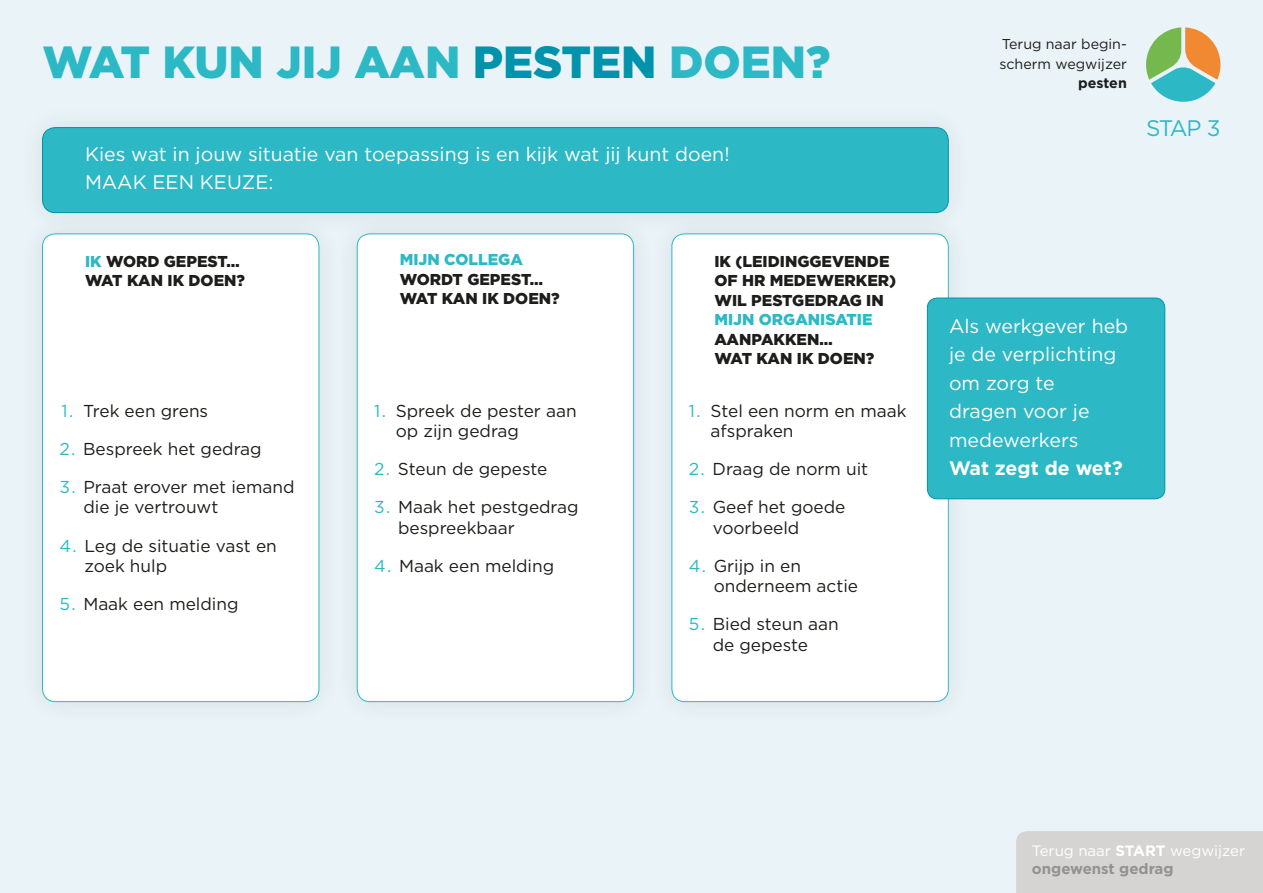
<style>
.page{position:relative;width:1263px;height:893px;background:#eaf4f8}
.page>*{position:absolute;margin:0;border:0;box-sizing:border-box;transform-origin:0 0}
.t1{font:900 45px "Gotham";color:#2db8c5}
.t2{font:22.5px "Gotham";color:#2db8c5}
.t3{font:19.5px/28.5px "Gotham";color:#fff}
.t4{font:700 19.5px "Gotham";letter-spacing:-.005em;color:#fff}
.t5{font:17.25px/20.2px "Gotham";color:#1d1d1b}
.t6{font:900 15.75px/19.5px "Gotham";color:#1d1d1b}
.t7{font:900 15.75px "Gotham";color:#2db8c5}
.t8{font:15px/18px "Gotham";color:#fff}
.t9{font:14.25px/19.5px "Gotham";color:#1d1d1b}
.t10{font:700 14.25px "Gotham";color:#1d1d1b}
.s1{color:#0093ab}
.s2{color:#2db8c5}
.s3{font-weight:700}
.s4{font-weight:700;color:#929292}
</style>
<div class="page">
<div style="left:43px;top:128px;width:905px;height:85px;background:#2db8c5;border-radius:13px"></div>
<div style="left:42px;top:127px;width:907px;height:86px;border:1px solid #0093ab;border-radius:13px"></div>
<svg style="left:1146px;top:27px;width:74px;height:75px"></svg>
<div style="left:18px;top:210px;width:325px;height:516px;background:#e5eef2"></div>
<div style="left:43px;top:234px;width:276px;height:468px;background:#fff;border-radius:13px"></div>
<div style="left:42px;top:233px;width:277px;height:469px;border:1px solid #2db8c5;border-radius:13px"></div>
<div style="left:333px;top:210px;width:325px;height:516px;background:#1d1d1b;opacity:.1"></div>
<div style="left:357px;top:234px;width:277px;height:468px;background:#fff;border-radius:13px"></div>
<div style="left:357px;top:233px;width:277px;height:469px;border:1px solid #2db8c5;border-radius:13px"></div>
<div style="left:647px;top:210px;width:326px;height:516px;background:#1d1d1b;opacity:.1"></div>
<div style="left:672px;top:234px;width:276px;height:468px;background:#fff;border-radius:13px"></div>
<div style="left:927px;top:298px;width:238px;height:201px;background:#2db8c5;border-radius:10px"></div>
<div style="left:927px;top:298px;width:238px;height:201px;border:1px solid #0093ab;border-radius:10px"></div>
<div style="left:1016px;top:831px;width:247px;height:62px;background:#d6d3d3"></div>
<h1 class="t1" style="left:43px;top:36px;width:789px">WAT KUN JIJ AAN <span class="s1">PESTEN</span> DOEN?</h1>
<p class="t9" style="left:999px;top:34px;width:129px">Terug naar begin&shy;scherm wegwijzer</p>
<p class="t10" style="left:1078px;top:75px;width:50px">pesten</p>
<p class="t3" style="left:85px;top:139px;width:646px">Kies wat in jouw situatie van toepassing is en kijk wat jij kunt doen!<br>MAAK EEN KEUZE:</p>
<h2 class="t2" style="left:1146px;top:116px;width:76px">STAP 3</h2>
<p class="t6" style="left:85px;top:251px;width:161px"><span class="s2">IK</span> WORD GEPEST…<br>WAT KAN IK DOEN?</p>
<p class="t5" style="left:62px;top:400px;width:148px"><span class="s2">1.</span> Trek een grens</p>
<p class="t5" style="left:60px;top:438px;width:204px"><span class="s2">2.</span> Bespreek het gedrag</p>
<p class="t5" style="left:83px;top:476px;width:213px;text-indent:-24px"><span class="s2">3.</span> Praat erover met iemand die je vertrouwt</p>
<p class="t5" style="left:84px;top:535px;width:194px;text-indent:-25px"><span class="s2">4.</span> Leg de situatie vast en zoek hulp</p>
<p class="t5" style="left:60px;top:593px;width:180px"><span class="s2">5.</span> Maak een melding</p>
<p class="t7" style="left:400px;top:251px;width:125px">MIJN COLLEGA</p>
<p class="t6" style="left:400px;top:269px;width:161px">WORDT GEPEST…<br>WAT KAN IK DOEN?</p>
<p class="t5" style="left:396px;top:400px;width:182px;text-indent:-22px"><span class="s2">1.</span> Spreek de pester aan op zijn gedrag</p>
<p class="t5" style="left:374px;top:459px;width:175px"><span class="s2">2.</span> Steun de gepeste</p>
<p class="t5" style="left:398px;top:497px;width:182px;text-indent:-24px"><span class="s2">3.</span> Maak het pestgedrag bespreekbaar</p>
<p class="t5" style="left:374px;top:555px;width:181px"><span class="s2">4.</span> Maak een melding</p>
<p class="t6" style="left:714px;top:251px;width:183px">IK (LEIDINGGEVENDE<br>OF HR MEDEWERKER)<br>WIL PESTGEDRAG IN</p>
<p class="t7" style="left:714px;top:310px;width:160px">MIJN ORGANISATIE</p>
<p class="t6" style="left:714px;top:329px;width:161px">AANPAKKEN…<br>WAT KAN IK DOEN?</p>
<p class="t5" style="left:710px;top:400px;width:198px;text-indent:-22px"><span class="s2">1.</span> Stel een norm en maak afspraken</p>
<p class="t5" style="left:689px;top:459px;width:181px"><span class="s2">2.</span> Draag de norm uit</p>
<p class="t5" style="left:713px;top:497px;width:134px;text-indent:-24px"><span class="s2">3.</span> Geef het goede voorbeeld</p>
<p class="t5" style="left:714px;top:555px;width:146px;text-indent:-25px"><span class="s2">4.</span> Grijp in en onderneem actie</p>
<p class="t5" style="left:689px;top:614px;width:151px;text-align:center"><span class="s2">5.</span> Bied steun aan de gepeste</p>
<p class="t3" style="left:949px;top:311px;width:181px">Als werkgever heb je de verplichting om zorg te<br>dragen voor je medewerkers</p>
<p class="t4" style="left:949px;top:457px;width:175px">Wat zegt de wet?</p>
<p class="t8" style="left:1032px;top:842px;width:215px">Terug naar <span class="s3">START</span> wegwijzer <span class="s4">ongewenst gedrag</span></p>
</div>
